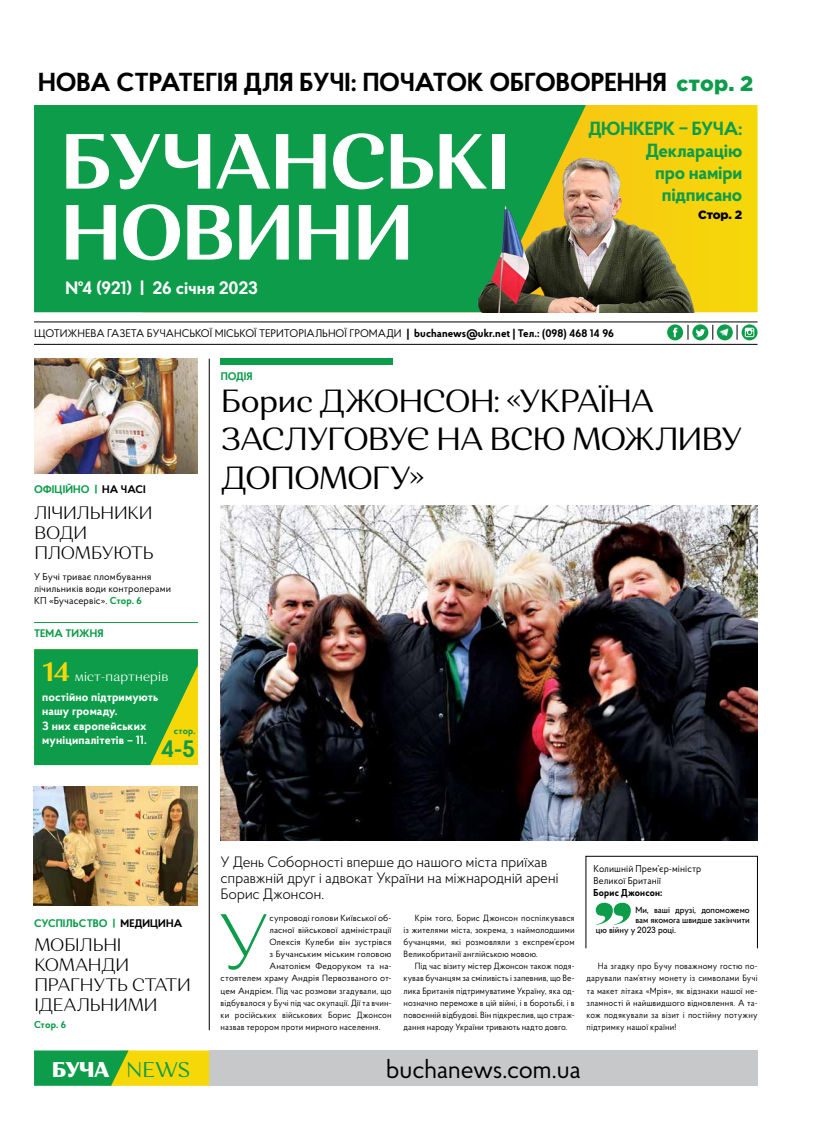
<style>
.page{position:relative;width:820px;height:1134px;background:#fff}
.page>*{position:absolute;margin:0;border:0;box-sizing:border-box;transform-origin:0 0}
.t1{font:200 78.7px "Orchidea Pro";color:#0d9c4a}
.t2{font:700 77.9px/71px "Orchidea Pro";letter-spacing:-.025em;color:#fff}
.t3{font:32px/38.4px "Orchidea Pro";letter-spacing:-.055em;color:#000}
.t4{font:700 26px "Proba Pro";letter-spacing:-.005em;color:#000}
.t5{font:25.5px "Proba Pro";letter-spacing:-.02em;color:#000}
.t6{font:700 23.8px "Proba Pro";color:#0d9c4a}
.t7{font:900 21.3px "Orchidea Pro";color:#fff}
.t8{font:700 19px/22px "Proba Pro";letter-spacing:-.015em;color:#0d9c4a;text-align:right}
.t9{font:300 18px/20px "Orchidea Pro";letter-spacing:-.045em;color:#000}
.t10{font:700 18px "Proba Pro";color:#fff}
.t11{font:300 15px/16px "Proba Pro";letter-spacing:-.025em;color:#000}
.t12{font:300 13.5px "Orchidea Pro";color:#fff}
.t13{font:700 12px/14.4px "Proba Pro";letter-spacing:.01em;color:#fff}
.t14{font:900 12px "Gotham Pro";color:#000}
.t15{font:11px "Proba Pro";letter-spacing:-.005em;color:#000}
.t16{font:700 11px "Proba Pro";letter-spacing:.01em;color:#0d9c4a}
.t17{font:700 11px "Proba Pro";letter-spacing:.02em;color:#000}
.t18{font:10px/12px "Proba Pro";letter-spacing:.01em;color:#000}
.t19{font:10px/12px "Proba Pro";letter-spacing:.01em;color:#000;scale:.95 1}
.t20{font:700 10px "Proba Pro";letter-spacing:.015em;color:#000;scale:.95 1}
.t21{font:700 10px "Proba Pro";color:#0d9c4a}
.t22{font:700 9.5px "Proba Pro";color:#0d9c4a}
.t23{font:9px/12.2px "Proba Pro";letter-spacing:.01em;color:#000;text-align:justify;scale:.95 1}
.t24{font:9px "Proba Pro";letter-spacing:.01em;color:#000}
.t25{font:500 9px "Proba Pro";color:#000}
.s1{font-family:"Gotham Pro";font-weight:900;font-size:21px;color:#0d9c4a}
.s2{font-weight:700}
.s3{color:#000}
.s4{font-weight:700;color:#0d9c4a}
.s5{font-weight:700;font-size:26.8px;color:#f6d809}
.s6{color:#0d9c4a}
.s7{font-weight:400;color:#0d9c4a}
</style>
<div class="page">
<svg style="left:585px;top:105px;width:172px;height:207px;background:#f6d40b"></svg>
<div style="left:34px;top:105px;width:551px;height:207px;background:#0d9c4a"></div>
<hr style="left:34px;top:344px;width:723px;height:1px;background:#000">
<div style="left:220px;top:359px;width:172px;height:6px;background:#0d9c4a"></div>
<hr style="left:34px;top:322px;width:723px;height:1px;background:#000">
<div style="left:209px;top:1050px;width:548px;height:36px;background:#c7c8ca"></div>
<svg style="left:34px;top:1050px;width:175px;height:36px;background:#86bb2c"></svg>
<hr style="left:34px;top:622px;width:164px;height:1px;background:#0d9c4a">
<img style="left:34px;top:787px;width:164px;height:118px">
<hr style="left:209px;top:359px;width:1px;height:671px;background:#000">
<img style="left:471px;top:133px;width:241px;height:179px">
<svg style="left:34px;top:649px;width:164px;height:116px;background:#29a342"></svg>
<img style="left:34px;top:359px;width:164px;height:114px">
<img style="left:220px;top:505px;width:537px;height:335px">
<div style="left:585px;top:856px;width:172px;height:92px;border:1px solid #000"></div>
<svg style="left:595px;top:903px;width:35px;height:22px"></svg>
<svg style="left:687px;top:325px;width:1px;height:15px"></svg>
<svg style="left:712px;top:325px;width:1px;height:15px"></svg>
<svg style="left:736px;top:325px;width:1px;height:15px"></svg>
<svg style="left:666px;top:324px;width:16px;height:16px"></svg>
<svg style="left:672px;top:328px;width:5px;height:9px"></svg>
<svg style="left:692px;top:324px;width:16px;height:16px"></svg>
<svg style="left:695px;top:329px;width:9px;height:8px"></svg>
<svg style="left:741px;top:324px;width:16px;height:16px"></svg>
<svg style="left:744px;top:328px;width:10px;height:9px"></svg>
<img style="left:716px;top:325px;width:16px;height:15px">
<h3 class="t4" style="left:38px;top:64px;width:716px">Нова стратегія для Бучі: початок обговорення <span class="s1">стор. 2</span></h3>
<h2 class="t2" style="left:60px;top:126px;width:451px">БУЧАНСЬКІ<br>НОВИНИ</h2>
<h3 class="t10" style="left:65px;top:276px;width:194px">№4 (921) | 26 січня 2023</h3>
<h3 class="t8" style="left:588px;top:117px;width:155px">Дюн керк – Буча:<br>Декларацію<br>про наміри підписано</h3>
<h3 class="t14" style="left:697px;top:208px;width:46px">Стор. 2</h3>
<p class="t15" style="left:34px;top:326px;width:581px">Щотижнева газета Бучанської міської територіальної громади <span class="s2">| buchanews@ukr.net | Тел.: (098) 468 14 96</span></p>
<p class="t16" style="left:34px;top:481px;width:113px">Офіційно | <span class="s3">На часі</span></p>
<h3 class="t9" style="left:34px;top:503px;width:121px">Лічильники води пломбують</h3>
<p class="t18" style="left:34px;top:570px;width:138px">У Бучі триває пломбування лічильників води контролерами<br>КП «Бучасервіс». <span class="s4">Стор. 6</span></p>
<p class="t16" style="left:34px;top:626px;width:9px">ТЕМА</p>
<p class="t16" style="left:65px;top:626px;width:39px">ТИЖНЯ</p>
<h3 class="t12" style="left:42px;top:668px;width:128px"><span class="s5">14</span> міст-партнерів</h3>
<h3 class="t13" style="left:42px;top:689px;width:118px">постійно підтримують нашу громаду.<br>З них європейських муніципалітетів – 11.</h3>
<p class="t22" style="left:174px;top:724px;width:23px">стор.</p>
<h3 class="t6" style="left:161px;top:732px;width:36px">4-5</h3>
<p class="t16" style="left:221px;top:369px;width:33px">подія</p>
<h3 class="t3" style="left:220px;top:381px;width:519px">Борис Джонсон: «Україна заслуговує на всю можливу допомогу»</h3>
<p class="t16" style="left:34px;top:915px;width:8px">СУСПІЛ</p>
<p class="t16" style="left:73px;top:915px;width:14px">ЬСТВО</p>
<p class="t17" style="left:113px;top:915px;width:71px"><span class="s6">|</span> медицина</p>
<h3 class="t9" style="left:34px;top:934px;width:159px">Мобільні команди прагнуть стати ідеальними</h3>
<p class="t21" style="left:34px;top:1018px;width:33px">Стор. 6</p>
<h3 class="t7" style="left:52px;top:1056px;width:140px">БУЧА <span class="s7">NEWS</span></h3>
<h3 class="t11" style="left:220px;top:853px;width:339px">У День Соборності вперше до нашого міста приїхав справжній друг і адвокат України на міжнародній арені<br>Борис Джонсон.</h3>
<p class="t19" style="left:593px;top:862px;width:115px">Колишній Прем’єр-міністр<br>Великої Британії</p>
<p class="t20" style="left:593px;top:886px;width:74px">Борис Джонсон:</p>
<h1 class="t1" style="left:218px;top:895px;width:53px">У</h1>
<p class="t24" style="left:269px;top:911px;width:123px">супроводі голови Київської об-</p>
<p class="t24" style="left:269px;top:924px;width:124px">ласної військової адміністрації</p>
<p class="t24" style="left:269px;top:936px;width:123px">Олексія Кулеби він зустрівся</p>
<p class="t24" style="left:269px;top:948px;width:123px">з Бучанським міським головою</p>
<p class="t24" style="left:269px;top:960px;width:123px">Анатолієм Федоруком та на-</p>
<p class="t24" style="left:220px;top:972px;width:172px">стоятелем храму Андрія Первозваного от-</p>
<p class="t24" style="left:220px;top:985px;width:172px">цем Андрієм. Під час розмови згадували, що</p>
<p class="t23" style="left:220px;top:996px;width:181px">відбувалося у Бучі під час окупації. Дії та вчин-</p>
<p class="t23" style="left:220px;top:1008px;width:181px">ки російських військових Борис Джонсон</p>
<p class="t23" style="left:220px;top:1021px;width:170px">назвав терором проти мирного населення.</p>
<p class="t25" style="left:635px;top:904px;width:116px">Ми, ваші друзі, допоможемо</p>
<p class="t25" style="left:635px;top:914px;width:116px">вам якомога швидше закінчити</p>
<p class="t25" style="left:595px;top:924px;width:82px">цю війну у 2023 році.</p>
<p class="t23" style="left:403px;top:911px;width:181px;text-indent:11px">Крім того, Борис Джонсон поспілкувався із жителями міста, зокрема, з наймолодшими бучанцями, які розмовляли з експрем’єром Великобританії англійською мовою.</p>
<p class="t23" style="left:403px;top:960px;width:181px;text-indent:11px">Під час візиту містер Джонсон також подя&shy;кував бучанцям за сміливість і запевнив, що Ве&shy;лика Британія підтримуватиме Україну, яка од&shy;нозначно переможе в цій війні, і в боротьбі, і в повоєнній відбудові. Він підкреслив, що страж&shy;дання народу України тривають надто довго.</p>
<p class="t23" style="left:586px;top:960px;width:181px;text-indent:11px">На згадку про Бучу поважному гостю по&shy;дарували пам’ятну монету із символами Бучі та макет літака «Мрія», як відзнаки нашої не&shy;зламності й найшвидшого відновлення. А та&shy;кож подякували за візит і постійну потужну підтримку нашої країни!</p>
<h3 class="t5" style="left:385px;top:1052px;width:196px">buchanews.com.ua</h3>
</div>
